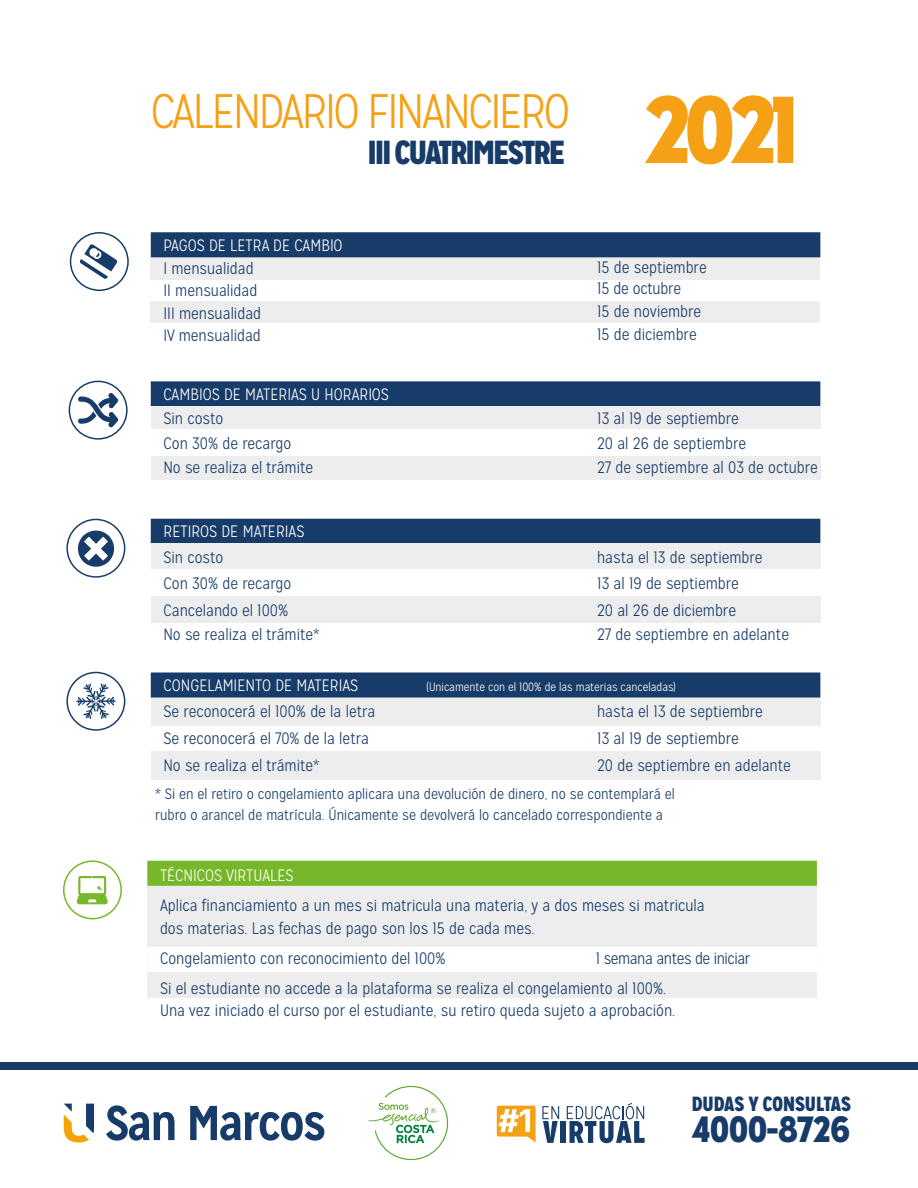
<style>
.page{position:relative;width:918px;height:1188px;background:#fff}
.page>*{position:absolute;margin:0;border:0;box-sizing:border-box;transform-origin:0 0}
.t1{font:300 48.3px "Mission Gothic";letter-spacing:-.05em;color:#f6a016}
.t2{font:900 36.45px "Mission Gothic";color:#183c69}
.t3{font:900 33.3px "Mission Gothic";letter-spacing:-.05em;color:#183c69}
.t4{font:900 20.55px "Mission Gothic";color:#183c69}
.t5{font:300 16.5px/25.5px "Mission Gothic";color:#183c69}
.t6{font:300 16.5px "Mission Gothic";color:#fff}
.t7{font:300 16.5px "Mission Gothic";letter-spacing:-.025em;color:#183c69}
.t8{font:300 15px/21px "Mission Gothic";color:#183c69}
.t9{font:300 12px "Mission Gothic";color:#fff}
.s1{font-weight:900;font-size:94.8px}
</style>
<div class="page">
<div style="left:147px;top:886px;width:670px;height:112px;background:#ededed"></div>
<div style="left:151px;top:255px;width:669px;height:79px;background:#ededed"></div>
<div style="left:70px;top:232px;width:59px;height:59px;border:2px solid #183c69;border-radius:50%"></div>
<div style="left:69px;top:381px;width:59px;height:59px;border:2px solid #183c69;border-radius:50%"></div>
<div style="left:66px;top:519px;width:59px;height:59px;border:2px solid #183c69;border-radius:50%"></div>
<div style="left:66px;top:672px;width:59px;height:59px;border:2px solid #183c69;border-radius:50%"></div>
<div style="left:143px;top:280px;width:681px;height:20px;background:#fff"></div>
<div style="left:143px;top:323px;width:681px;height:21px;background:#fff"></div>
<div style="left:151px;top:519px;width:669px;height:25px;background:#183c69"></div>
<div style="left:151px;top:544px;width:669px;height:79px;background:#ededed"></div>
<div style="left:143px;top:570px;width:681px;height:26px;background:#fff"></div>
<svg style="left:151px;top:672px;width:669px;height:26px;background:#20426e"></svg>
<div style="left:151px;top:698px;width:669px;height:81px;background:#ededed"></div>
<div style="left:143px;top:726px;width:681px;height:25px;background:#fff"></div>
<div style="left:151px;top:381px;width:669px;height:25px;background:#183c69"></div>
<div style="left:151px;top:232px;width:669px;height:25px;background:#183c69"></div>
<div style="left:151px;top:406px;width:669px;height:74px;background:#ededed"></div>
<div style="left:143px;top:429px;width:681px;height:27px;background:#fff"></div>
<svg style="left:76px;top:683px;width:40px;height:36px"></svg>
<svg style="left:77px;top:391px;width:42px;height:36px"></svg>
<svg style="left:76px;top:529px;width:40px;height:40px"></svg>
<div style="left:147px;top:861px;width:670px;height:25px;background:#76b82a"></div>
<div style="left:147px;top:947px;width:670px;height:25px;background:#fff"></div>
<div style="left:63px;top:860px;width:59px;height:59px;border:2px solid #76b82a;border-radius:50%"></div>
<svg style="left:77px;top:876px;width:31px;height:28px"></svg>
<svg style="left:80px;top:244px;width:38px;height:35px"></svg>
<svg style="left:64px;top:1104px;width:30px;height:38px"></svg>
<svg style="left:106px;top:1105px;width:69px;height:36px"></svg>
<svg style="left:190px;top:1106px;width:134px;height:35px"></svg>
<svg style="left:497px;top:1106px;width:39px;height:36px"></svg>
<svg style="left:542px;top:1106px;width:17px;height:37px"></svg>
<div style="left:560px;top:1121px;width:5px;height:22px;background:#183c69"></div>
<svg style="left:567px;top:1103px;width:78px;height:40px"></svg>
<svg style="left:368px;top:1086px;width:80px;height:74px"></svg>
<div style="left:0;top:1062px;width:918px;height:8px;background:#183c69"></div>
<h1 class="t1" style="left:151px;top:83px;width:649px">CALENDARIO FINANCIERO <span class="s1">2021</span></h1>
<h3 class="t3" style="left:368px;top:130px;width:199px">III CUATRIMESTRE</h3>
<p class="t6" style="left:164px;top:236px;width:181px">PAGOS DE LETRA DE CAMBIO</p>
<p class="t5" style="left:164px;top:258px;width:95px;line-height:21.3px">I mensualidad<br>II mensualidad</p>
<p class="t5" style="left:164px;top:302px;width:99px;line-height:22.8px">III mensualidad<br>IV mensualidad</p>
<p class="t6" style="left:164px;top:385px;width:227px">CAMBIOS DE MATERIAS U HORARIOS</p>
<p class="t5" style="left:164px;top:406px;width:129px">Sin costo<br>Con 30% de recargo</p>
<p class="t5" style="left:164px;top:455px;width:151px">No se realiza el trámite</p>
<p class="t6" style="left:164px;top:522px;width:142px">RETIROS DE MATERIAS</p>
<p class="t5" style="left:164px;top:545px;width:129px">Sin costo<br>Con 30% de recargo</p>
<p class="t5" style="left:164px;top:598px;width:158px;line-height:24px">Cancelando el 100%<br>No se realiza el trámite*</p>
<p class="t5" style="left:597px;top:257px;width:111px;line-height:21.3px">15 de septiembre<br>15 de octubre</p>
<p class="t5" style="left:597px;top:300px;width:106px;line-height:22.8px">15 de noviembre<br>15 de diciembre</p>
<p class="t5" style="left:597px;top:406px;width:150px">13 al 19 de septiembre<br>20 al 26 de septiembre</p>
<p class="t5" style="left:597px;top:455px;width:222px">27 de septiembre al 03 de octubre</p>
<p class="t5" style="left:597px;top:545px;width:167px">hasta el 13 de septiembre<br>13 al 19 de septiembre</p>
<p class="t5" style="left:597px;top:598px;width:193px;line-height:24px">20 al 26 de diciembre<br>27 de septiembre en adelante</p>
<p class="t6" style="left:164px;top:676px;width:196px">CONGELAMIENTO DE MATERIAS</p>
<p class="t9" style="left:426px;top:680px;width:251px">(Unicamente con el 100% de las materias canceladas)</p>
<p class="t5" style="left:597px;top:698px;width:195px;line-height:27px">hasta el 13 de septiembre<br>13 al 19 de septiembre<br>20 de septiembre en adelante</p>
<p class="t8" style="left:155px;top:784px;width:521px">* Si en el retiro o congelamiento aplicara una devolución de dinero, no se contemplará el rubro o arancel de matrícula. Únicamente se devolverá lo cancelado correspondiente a</p>
<p class="t5" style="left:164px;top:698px;width:213px;line-height:27px">Se reconocerá el 100% de la letra<br>Se reconocerá el 70% de la letra<br>No se realiza el trámite*</p>
<p class="t6" style="left:160px;top:866px;width:135px">TÉCNICOS VIRTUALES</p>
<p class="t5" style="left:160px;top:895px;width:546px;line-height:22.5px">Aplica financiamiento a un mes si matricula una materia, y a dos meses si matricula dos materias. Las fechas de pago son los 15 de cada mes.</p>
<p class="t5" style="left:160px;top:943px;width:508px;line-height:30px">Congelamiento con reconocimiento del 100%<br>Si el estudiante no accede a la plataforma se realiza el congelamiento al 100%.</p>
<p class="t5" style="left:160px;top:998px;width:517px">Una vez iniciado el curso por el estudiante, su retiro queda sujeto a aprobación.</p>
<p class="t7" style="left:596px;top:949px;width:156px">1 semana antes de iniciar</p>
<p class="t4" style="left:692px;top:1090px;width:161px">DUDAS Y CONSULTAS</p>
<h2 class="t2" style="left:692px;top:1105px;width:159px">4000-8726</h2>
</div>
